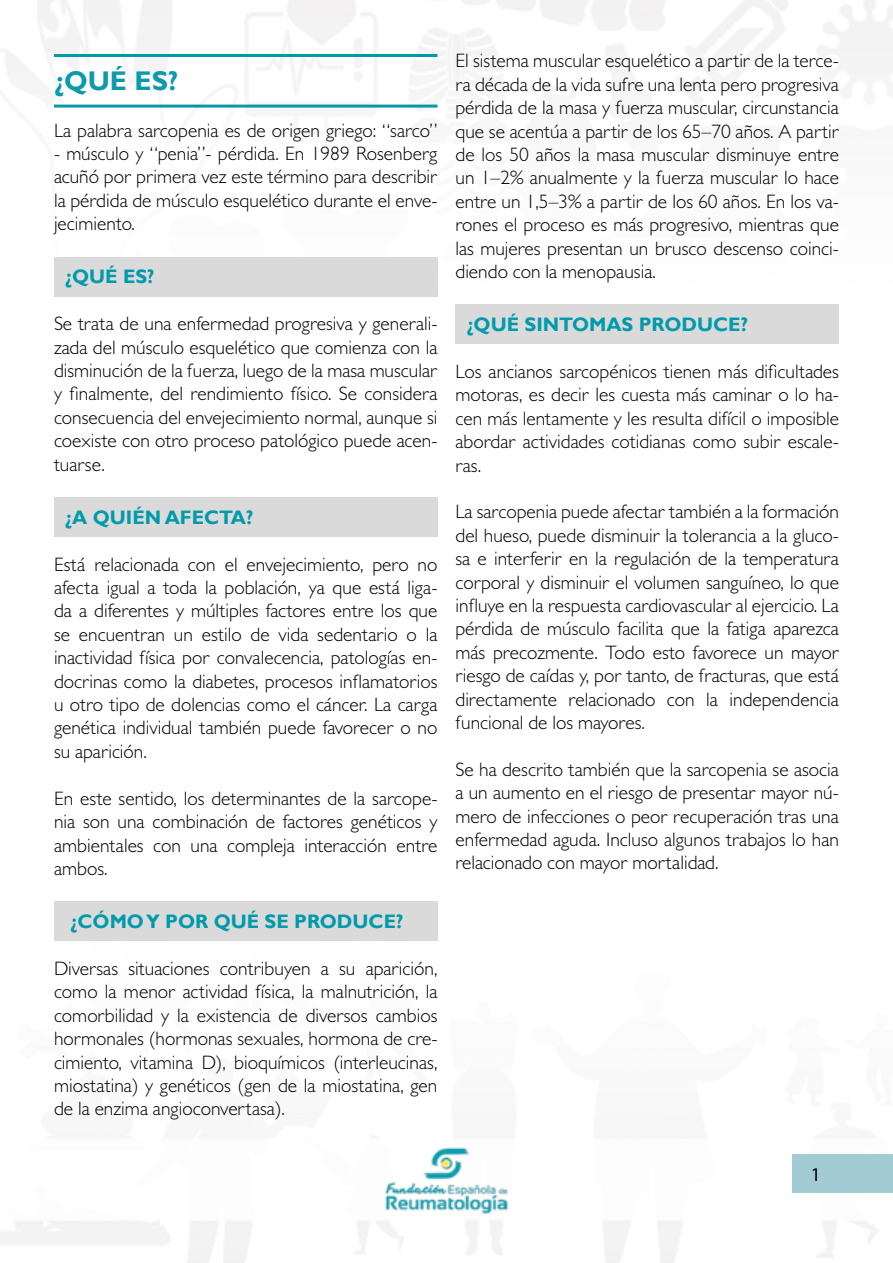
<style>
.page{position:relative;width:893px;height:1263px;background:#fff}
.page>*{position:absolute;margin:0;border:0;box-sizing:border-box;transform-origin:0 0}
.t1{font:700 27px "Gill Sans";color:#0d9aab}
.t2{font:300 19.5px/23.4px "Gill Sans";color:#000;text-align:justify}
.Título_Seccion{font:700 19.5px "Gill Sans";color:#009aaa}
.t3{font:19.5px "Myriad Pro";color:#000}
</style>
<div class="page">
<img style="left:0;top:0;width:893px;height:1263px">
<div style="left:792px;top:1154px;width:101px;height:39px;background:#a3cbd4"></div>
<div style="left:54px;top:257px;width:383px;height:39px;background:#dadada"></div>
<div style="left:54px;top:498px;width:383px;height:39px;background:#dadada"></div>
<div style="left:54px;top:902px;width:383px;height:39px;background:#dadada"></div>
<div style="left:455px;top:305px;width:384px;height:39px;background:#dadada"></div>
<hr style="left:54px;top:54px;width:383px;height:3px;background:#009aaa">
<hr style="left:54px;top:105px;width:383px;height:3px;background:#009aaa">
<p class="t1" style="left:54px;top:65px;width:126px">¿QUÉ ES?</p>
<p class="t2" style="left:54px;top:118px;width:385px">La palabra sarcopenia es de origen griego: ‘‘sarco’’</p>
<p class="t2" style="left:54px;top:142px;width:385px">- músculo y ‘‘penia’’- pérdida. En 1989 Rosenberg acuñó por primera vez este término para describir la pérdida de músculo esquelético durante el enve&shy;jecimiento.</p>
<p class="Título_Seccion" style="left:65px;top:265px;width:91px">¿QUÉ ES?</p>
<p class="t2" style="left:54px;top:312px;width:385px">Se trata de una enfermedad progresiva y generali&shy;zada del músculo esquelético que comienza con la disminución de la fuerza, luego de la masa muscular y finalmente, del rendimiento físico. Se considera consecuencia del envejecimiento normal, aunque si coexiste con otro proceso patológico puede acen&shy;tuarse.</p>
<p class="Título_Seccion" style="left:65px;top:505px;width:190px">¿A QUIÉN AFECTA?</p>
<p class="t2" style="left:54px;top:552px;width:385px">Está relacionada con el envejecimiento, pero no afecta igual a toda la población, ya que está liga&shy;da a diferentes y múltiples factores entre los que se encuentran un estilo de vida sedentario o la inactividad física por convalecencia, patologías en&shy;docrinas como la diabetes, procesos inflamatorios u otro tipo de dolencias como el cáncer. La carga genética individual también puede favorecer o no su aparición.</p>
<p class="t2" style="left:54px;top:786px;width:385px">En este sentido, los determinantes de la sarcope&shy;nia son una combinación de factores genéticos y ambientales con una compleja interacción entre ambos.</p>
<p class="Título_Seccion" style="left:70px;top:910px;width:335px">¿CÓMO Y POR QUÉ SE PRODUCE?</p>
<p class="t2" style="left:54px;top:956px;width:385px">Diversas situaciones contribuyen a su aparición, como la menor actividad física, la malnutrición, la comorbilidad y la existencia de diversos cambios hormonales (hormonas sexuales, hormona de cre&shy;cimiento, vitamina D), bioquímicos (interleucinas, miostatina) y genéticos (gen de la miostatina, gen de la enzima angioconvertasa).</p>
<p class="t2" style="left:455px;top:49px;width:385px">El sistema muscular esquelético a partir de la terce&shy;ra década de la vida sufre una lenta pero progresiva pérdida de la masa y fuerza muscular, circunstancia que se acentúa a partir de los 65–70 años. A partir de los 50 años la masa muscular disminuye entre un 1–2% anualmente y la fuerza muscular lo hace entre un 1,5–3% a partir de los 60 años. En los va&shy;rones el proceso es más progresivo, mientras que las mujeres presentan un brusco descenso coinci&shy;diendo con la menopausia.</p>
<p class="Título_Seccion" style="left:466px;top:313px;width:283px">¿QUÉ SINTOMAS PRODUCE?</p>
<p class="t2" style="left:455px;top:359px;width:385px">Los ancianos sarcopénicos tienen más dificultades motoras, es decir les cuesta más caminar o lo ha&shy;cen más lentamente y les resulta difícil o imposible abordar actividades cotidianas como subir escale&shy;ras.</p>
<p class="t2" style="left:455px;top:500px;width:385px">La sarcopenia puede afectar también a la formación del hueso, puede disminuir la tolerancia a la gluco&shy;sa e interferir en la regulación de la temperatura corporal y disminuir el volumen sanguíneo, lo que influye en la respuesta cardiovascular al ejercicio. La pérdida de músculo facilita que la fatiga aparezca más precozmente. Todo esto favorece un mayor riesgo de caídas y, por tanto, de fracturas, que está directamente relacionado con la independencia funcional de los mayores.</p>
<p class="t2" style="left:455px;top:757px;width:385px">Se ha descrito también que la sarcopenia se asocia a un aumento en el riesgo de presentar mayor nú&shy;mero de infecciones o peor recuperación tras una enfermedad aguda. Incluso algunos trabajos lo han relacionado con mayor mortalidad.</p>
<p class="t3" style="left:811px;top:1162px;width:12px">1</p>
</div>
